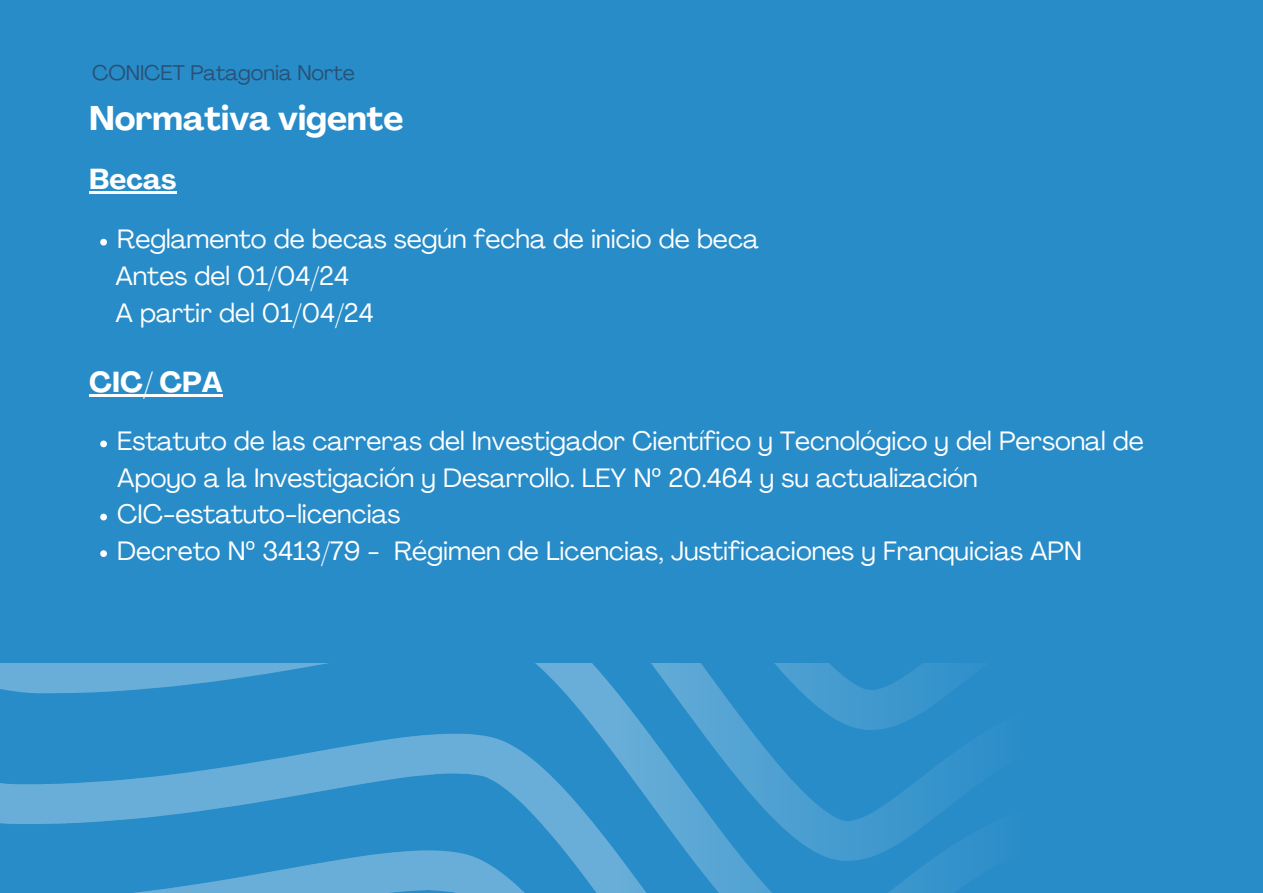
<style>
.page{position:relative;width:1263px;height:893px;background:#fff}
.page>*{position:absolute;margin:0;border:0;box-sizing:border-box;transform-origin:0 0}
.t1{font:700 33.75px "Agrandir";color:#fff}
.t2{font:700 28.5px "Agrandir";color:#fff}
.t3{font:26.25px/36.6px "Agrandir";color:#fff}
.t4{font:21px "Agrandir";color:#285176}
.s1{font-family:"Noto Sans"}
</style>
<div class="page">
<div style="left:0;top:0;width:1263px;height:663px;background:#288cc8"></div>
<img style="left:0;top:663px;width:1263px;height:230px">
<hr style="left:89px;top:191px;width:87px;height:3px;background:#fff">
<svg style="left:100px;top:239px;width:7px;height:6px"></svg>
<hr style="left:89px;top:394px;width:134px;height:3px;background:#fff">
<svg style="left:100px;top:440px;width:7px;height:7px"></svg>
<svg style="left:100px;top:514px;width:7px;height:6px"></svg>
<svg style="left:100px;top:550px;width:7px;height:7px"></svg>
<p class="t4" style="left:92px;top:64px;width:264px">CONICET Patagonia Norte</p>
<p class="t1" style="left:89px;top:105px;width:316px">Normativa vigente</p>
<p class="t2" style="left:89px;top:168px;width:89px">Becas</p>
<p class="t3" style="left:115px;top:223px;width:645px">Reglamento de becas según fecha de inicio de beca<br>Antes del 01/04/24<br>A partir del 01/04/24</p>
<p class="t2" style="left:89px;top:371px;width:135px">CIC/ CPA</p>
<p class="t3" style="left:117px;top:425px;width:1028px">Estatuto de las carreras del Investigador Científico y Tecnológico y del Personal de Apoyo a la Investigación y Desarrollo. LEY N<span class="s1">º</span> 20.464 y su actualización CIC-estatuto-licencias<br>Decreto N<span class="s1">º</span> 3413/79 - Régimen de Licencias, Justificaciones y Franquicias APN</p>
</div>
